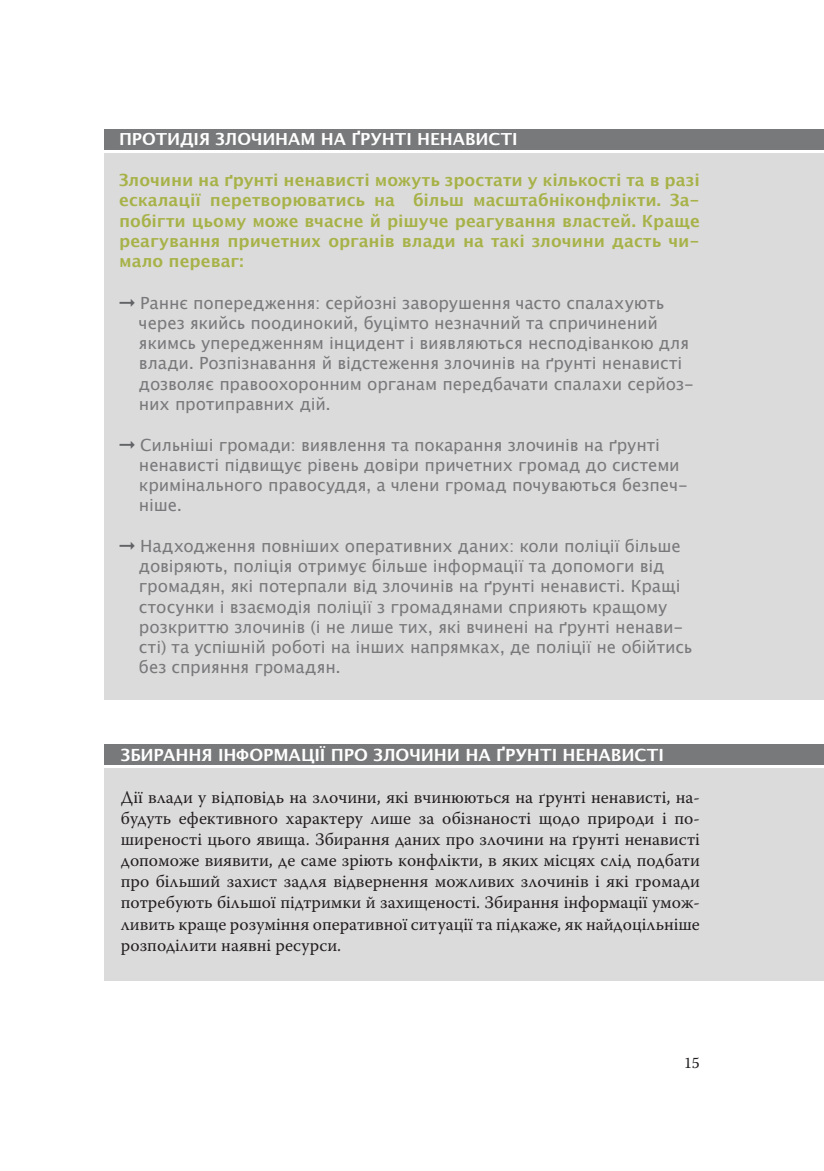
<style>
.page{position:relative;width:824px;height:1171px;background:#fff}
.page>*{position:absolute;margin:0;border:0;box-sizing:border-box;transform-origin:0 0}
.t1{font:17.5px/21px "Warnock Pro";color:#231f20;text-align:justify}
.t2{font:16.8px/20.1px "Lucida Grande";letter-spacing:-.005em;color:#79797b}
.t3{font:700 16.8px/20.1px "Lucida Grande";color:#a7b248;text-align:justify}
.t4{font:700 16.8px "Lucida Grande";letter-spacing:-.005em;color:#fff}
.t5{font:700 16.62px "Lucida Grande";color:#fff}
.t6{font:15.75px "Warnock Pro";color:#231f20}
.s1{color:#616366}
</style>
<div class="page">
<div style="left:104px;top:768px;width:719px;height:212px;background:#dcdbdc"></div>
<div style="left:104px;top:745px;width:719px;height:20px;background:#78797a"></div>
<div style="left:104px;top:153px;width:719px;height:546px;background:#dcdbdc"></div>
<div style="left:104px;top:129px;width:719px;height:20px;background:#78797a"></div>
<p class="t5" style="left:119px;top:126px;width:400px">ПРОТИДІЯ ЗЛОЧИНАМ НА ҐРУНТІ НЕНАВИСТІ</p>
<p class="t3" style="left:119px;top:170px;width:582px">Злочини на ґрунті ненависті можуть зростати у кількості та в разі ескалації перетворюватись на більш масштабніконфлікти. За&shy;побігти цьому може вчасне й рішуче реагування властей. Краще реагування причетних органів влади на такі злочини дасть чи&shy;мало переваг:</p>
<p class="t2" style="left:139px;top:293px;width:556px;text-indent:-20px"><span class="s1">➞</span> Раннє попередження: серйозні заворушення часто спалахують через якийсь поодинокий, буцімто незначний та спричинений якимсь упередженням інцидент і виявляються несподіванкою для влади. Розпізнавання й відстеження злочинів на ґрунті ненависті дозволяє правоохоронним органам передбачати спалахи серйоз&shy;них протиправних дій.</p>
<p class="t2" style="left:139px;top:435px;width:550px;text-indent:-20px"><span class="s1">➞</span> Сильніші громади: виявлення та покарання злочинів на ґрунті ненависті підвищує рівень довіри причетних громад до системи кримінального правосуддя, а члени громад почуваються безпеч&shy;ніше.</p>
<p class="t2" style="left:139px;top:536px;width:554px;text-indent:-20px"><span class="s1">➞</span> Надходження повніших оперативних даних: коли поліції більше довіряють, поліція отримує більше інформації та допомоги від громадян, які потерпали від злочинів на ґрунті ненависті. Кращі стосунки і взаємодія поліції з громадянами сприяють кращому розкриттю злочинів (і не лише тих, які вчинені на ґрунті ненави&shy;сті) та успішній роботі на інших напрямках, де поліції не обійтись без сприяння громадян.</p>
<p class="t4" style="left:121px;top:742px;width:544px">ЗБИРАННЯ ІНФОРМАЦІЇ ПРО ЗЛОЧИНИ НА ҐРУНТІ НЕНАВИСТІ</p>
<p class="t1" style="left:121px;top:787px;width:580px">Дії влади у відповідь на злочини, які вчинюються на ґрунті ненависті, на&shy;будуть ефективного характеру лише за обізнаності щодо природи і по&shy;ширеності цього явища. Збирання даних про злочини на ґрунті ненависті допоможе виявити, де саме зріють конфлікти, в яких місцях слід подбати про більший захист задля відвернення можливих злочинів і які громади потребують більшої підтримки й захищеності. Збирання інформації умож&shy;ливить краще розуміння оперативної ситуації та підкаже, як найдоцільніше розподілити наявні ресурси.</p>
<p class="t6" style="left:684px;top:1053px;width:17px">15</p>
</div>
